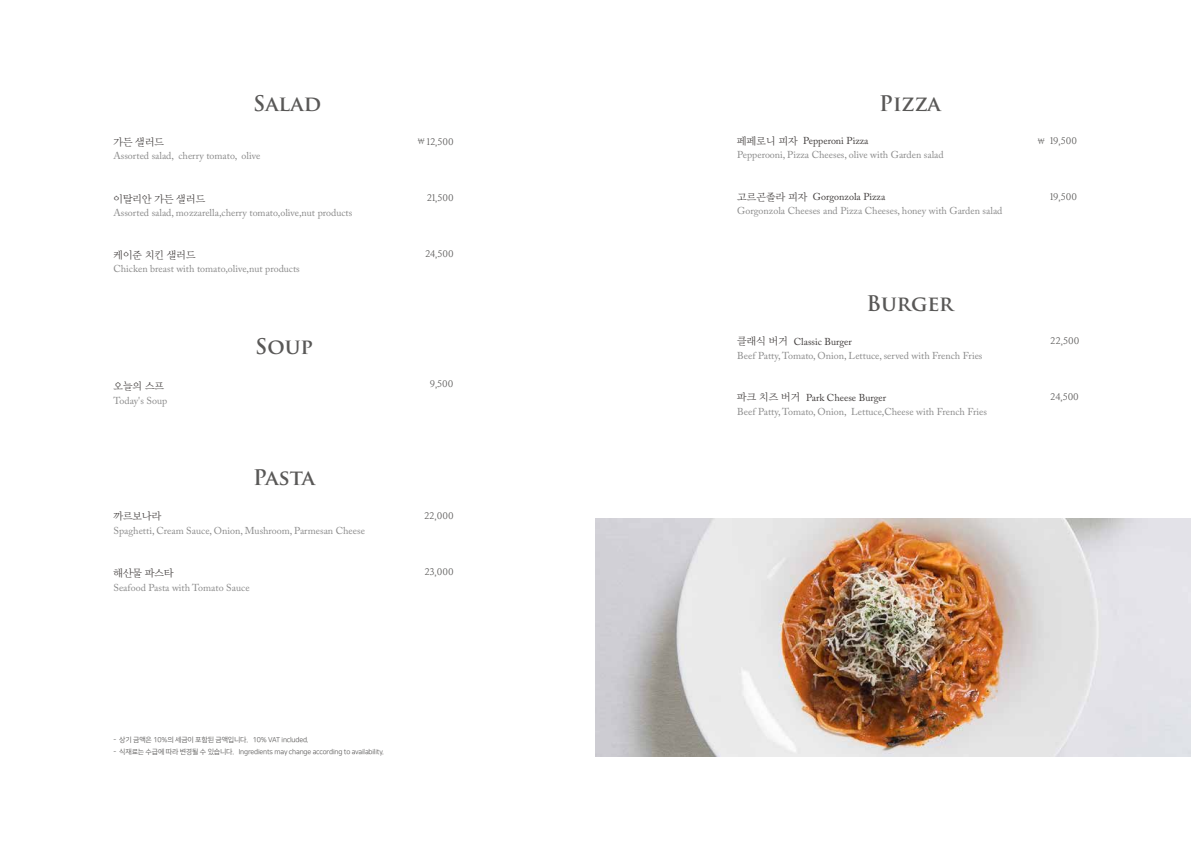
<style>
.page{position:relative;width:1191px;height:842px;background:#fff}
.page>*{position:absolute;margin:0;border:0;box-sizing:border-box;transform-origin:0 0}
.t1{font:700 21px "Trajan Pro";color:#595857}
.t2{font:10px/14px "Adobe Caslon Pro";color:#898989}
.t3{font:10px "Yoon Myungjo Pro 730";color:#595857}
.t4{font:10px "Yoon Myungjo Pro 730";color:#3f3b3a}
.t5{font:8px "Yoon Myungjo Pro 730";color:#595857}
.t6{font:7px "Nanum Square OTFR";letter-spacing:-.025em;color:#595857}
.s1{font-family:"Yoon Myungjo Pro 730";color:#3f3b3a}
.s2{color:#3f3b3a}
</style>
<div class="page">
<img style="left:595px;top:519px;width:596px;height:238px">
<h1 class="t1" style="left:253px;top:91px;width:70px">Salad</h1>
<h1 class="t1" style="left:879px;top:91px;width:63px">Pizza</h1>
<p class="t4" style="left:113px;top:135px;width:52px">가든 샐러드</p>
<p class="t2" style="left:113px;top:149px;width:148px">Assorted salad, cherry tomato, olive</p>
<p class="t4" style="left:113px;top:192px;width:93px">이탈리안 가든 샐러드</p>
<p class="t2" style="left:113px;top:206px;width:240px">Assorted salad, mozzarella,cherry tomato,olive,nut products</p>
<p class="t4" style="left:113px;top:248px;width:84px">케이준 치킨 샐러드</p>
<p class="t2" style="left:113px;top:262px;width:188px">Chicken breast with tomato,olive,nut products</p>
<p class="t3" style="left:427px;top:135px;width:28px">12,500</p>
<p class="t5" style="left:417px;top:136px;width:9px">₩</p>
<p class="t3" style="left:427px;top:191px;width:28px">21,500</p>
<p class="t3" style="left:425px;top:247px;width:30px">24,500</p>
<p class="t2" style="left:737px;top:134px;width:208px"><span class="s1">페페로니 피자</span> <span class="s2">Pepperoni Pizza<br></span>Pepperooni, Pizza Cheeses, olive with Garden salad</p>
<p class="t2" style="left:737px;top:190px;width:267px"><span class="s1">고르곤졸라 피자</span> <span class="s2">Gorgonzola Pizza<br></span>Gorgonzola Cheeses and Pizza Cheeses, honey with Garden salad</p>
<p class="t3" style="left:1050px;top:135px;width:28px">19,500</p>
<p class="t5" style="left:1037px;top:136px;width:9px">₩</p>
<p class="t3" style="left:1050px;top:191px;width:28px">19,500</p>
<p class="t4" style="left:113px;top:379px;width:52px">오늘의 스프</p>
<p class="t2" style="left:113px;top:393px;width:55px">Today's Soup</p>
<h1 class="t1" style="left:255px;top:333px;width:59px">Soup</h1>
<p class="t3" style="left:430px;top:377px;width:25px">9,500</p>
<h1 class="t1" style="left:866px;top:290px;width:89px">Burger</h1>
<p class="t2" style="left:737px;top:334px;width:247px"><span class="s1">클래식 버거</span> <span class="s2">Classic Burger<br></span>Beef Patty, Tomato, Onion, Lettuce, served with French Fries</p>
<p class="t2" style="left:737px;top:390px;width:251px"><span class="s1">파크 치즈 버거</span> <span class="s2">Park Cheese Burger<br></span>Beef Patty, Tomato, Onion, Lettuce,Cheese with French Fries</p>
<p class="t3" style="left:1050px;top:335px;width:30px">22,500</p>
<p class="t3" style="left:1050px;top:391px;width:30px">24,500</p>
<h1 class="t1" style="left:253px;top:465px;width:63px">Pasta</h1>
<p class="t4" style="left:113px;top:510px;width:49px">까르보나라</p>
<p class="t2" style="left:113px;top:523px;width:253px">Spaghetti, Cream Sauce, Onion, Mushroom, Parmesan Cheese</p>
<p class="t4" style="left:113px;top:567px;width:62px">해산물 파스타</p>
<p class="t2" style="left:113px;top:580px;width:138px">Seafood Pasta with Tomato Sauce</p>
<p class="t3" style="left:424px;top:510px;width:31px">22,000</p>
<p class="t3" style="left:424px;top:566px;width:31px">23,000</p>
<p class="t6" style="left:113px;top:736px;width:197px">- 상기 금액은 10%의 세금이 포함된 금액입니다. 10% VAT included.</p>
<p class="t6" style="left:113px;top:748px;width:272px">- 식재료는 수급에 따라 변경될 수 있습니다. Ingredients may change according to availability.</p>
</div>
